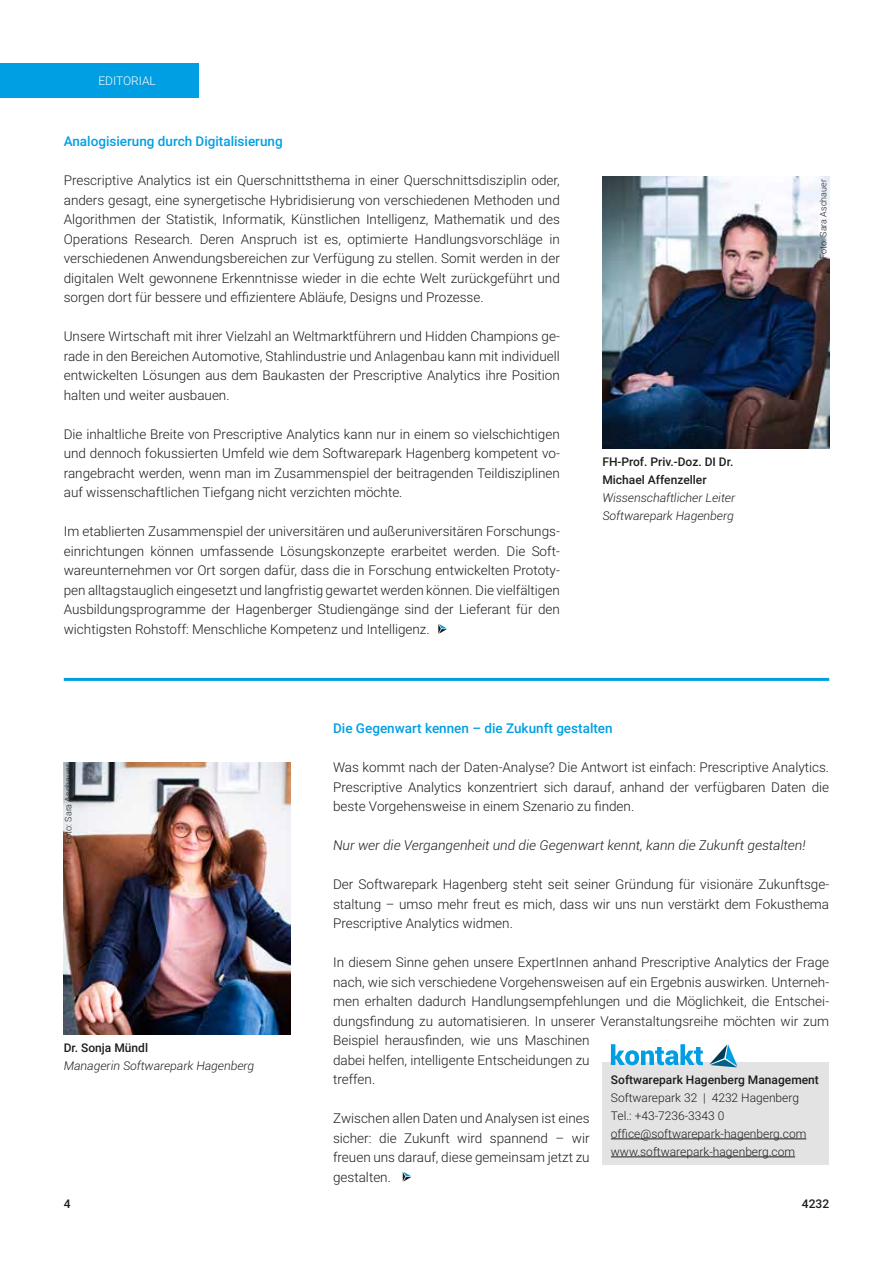
<style>
.page{position:relative;width:893px;height:1263px;background:#fff}
.page>*{position:absolute;margin:0;border:0;box-sizing:border-box;transform-origin:0 0}
.t1{font:300 13.5px/19.5px "Roboto";color:#1d1d1b;text-align:justify}
.t2{font:500 13.5px "Roboto";color:#009fe3}
.t3{font:italic 300 13.5px "Roboto";color:#1d1d1b}
.t4{font:300 12px/18px "Roboto";color:#1d1d1b}
.t5{font:500 12px/18px "Roboto";color:#1d1d1b}
.t6{font:italic 300 12px/18px "Roboto";color:#1d1d1b}
.t7{font:300 12px "Roboto";color:#fff}
.t8{font:300 9px "Roboto";color:#1d1d1b}
</style>
<div class="page">
<div style="left:0;top:64px;width:198px;height:34px;background:#009fe3"></div>
<svg style="left:403px;top:1172px;width:8px;height:9px"></svg>
<svg style="left:438px;top:624px;width:9px;height:10px"></svg>
<hr style="left:64px;top:678px;width:765px;height:3px;background:#009fe3">
<img style="left:602px;top:176px;width:227px;height:273px">
<img style="left:64px;top:762px;width:227px;height:272px">
<div style="left:602px;top:1062px;width:227px;height:102px;background:#e3e3e3"></div>
<hr style="left:611px;top:1138px;width:195px;height:1px;background:#1d1d1b">
<hr style="left:611px;top:1156px;width:184px;height:1px;background:#1d1d1b">
<svg style="left:611px;top:1044px;width:92px;height:21px"></svg>
<svg style="left:709px;top:1044px;width:28px;height:23px"></svg>
<p class="t7" style="left:98px;top:73px;width:59px">EDITORIAL</p>
<p class="t2" style="left:64px;top:132px;width:220px">Analogisierung durch Digitalisierung</p>
<p class="t1" style="left:64px;top:170px;width:498px">Prescriptive Analytics ist ein Querschnittsthema in einer Querschnittsdisziplin oder, anders gesagt, eine synergetische Hybridisierung von verschiedenen Methoden und Algorithmen der Statistik, Informatik, Künstlichen Intelligenz, Mathematik und des Operations Research. Deren Anspruch ist es, optimierte Handlungsvorschläge in verschiedenen Anwendungsbereichen zur Verfügung zu stellen. Somit werden in der digitalen Welt gewonnene Erkenntnisse wieder in die echte Welt zurückgeführt und sorgen dort für bessere und effizientere Abläufe, Designs und Prozesse.</p>
<p class="t1" style="left:64px;top:326px;width:498px">Unsere Wirtschaft mit ihrer Vielzahl an Weltmarktführern und Hidden Champions ge&shy;rade in den Bereichen Automotive, Stahlindustrie und Anlagenbau kann mit individuell entwickelten Lösungen aus dem Baukasten der Prescriptive Analytics ihre Position halten und weiter ausbauen.</p>
<p class="t1" style="left:64px;top:424px;width:498px">Die inhaltliche Breite von Prescriptive Analytics kann nur in einem so vielschichtigen und dennoch fokussierten Umfeld wie dem Softwarepark Hagenberg kompetent vo&shy;rangebracht werden, wenn man im Zusammenspiel der beitragenden Teildisziplinen auf wissenschaftlichen Tiefgang nicht verzichten möchte.</p>
<p class="t1" style="left:64px;top:521px;width:498px">Im etablierten Zusammenspiel der universitären und außeruniversitären Forschungs&shy;einrichtungen können umfassende Lösungskonzepte erarbeitet werden. Die Soft&shy;wareunternehmen vor Ort sorgen dafür, dass die in Forschung entwickelten Prototy&shy;pen alltagstauglich eingesetzt und langfristig gewartet werden können. Die vielfältigen Ausbildungsprogramme der Hagenberger Studiengänge sind der Lieferant für den wichtigsten Rohstoff: Menschliche Kompetenz und Intelligenz.</p>
<p class="t5" style="left:602px;top:452px;width:132px">FH-Prof. Priv.-Doz. DI Dr.<br>Michael Affenzeller</p>
<p class="t6" style="left:602px;top:488px;width:134px">Wissenschaftlicher Leiter<br>Softwarepark Hagenberg</p>
<p class="t8" style="left:817px;top:259px;width:81px;rotate:-90deg">Foto: Sara Aschauer</p>
<p class="t8" style="left:62px;top:843px;width:81px;rotate:-90deg">Foto: Sara Aschauer</p>
<p class="t5" style="left:64px;top:1038px;width:86px">Dr. Sonja Mündl</p>
<p class="t6" style="left:64px;top:1056px;width:192px">Managerin Softwarepark Hagenberg</p>
<p class="t2" style="left:333px;top:719px;width:281px">Die Gegenwart kennen – die Zukunft gestalten</p>
<p class="t1" style="left:333px;top:757px;width:498px;text-align:left">Was kommt nach der Daten-Analyse? Die Antwort ist einfach: Prescriptive Analytics.<br>Prescriptive Analytics konzentriert sich darauf, anhand der verfügbaren Daten die beste Vorgehensweise in einem Szenario zu finden.</p>
<p class="t3" style="left:333px;top:836px;width:474px">Nur wer die Vergangenheit und die Gegenwart kennt, kann die Zukunft gestalten!</p>
<p class="t1" style="left:333px;top:874px;width:498px">Der Softwarepark Hagenberg steht seit seiner Gründung für visionäre Zukunftsge&shy;staltung – umso mehr freut es mich, dass wir uns nun verstärkt dem Fokusthema Prescriptive Analytics widmen.</p>
<p class="t1" style="left:333px;top:952px;width:498px;text-align:left">In diesem Sinne gehen unsere ExpertInnen anhand Prescriptive Analytics der Frage nach, wie sich verschiedene Vorgehensweisen auf ein Ergebnis auswirken. Unterneh&shy;men erhalten dadurch Handlungsempfehlungen und die Möglichkeit, die Entschei&shy;dungsfindung zu automatisieren. In unserer Veranstaltungsreihe möchten wir zum Beispiel herausfinden, wie uns Maschinen<br>dabei helfen, intelligente Entscheidungen zu<br>treffen.</p>
<p class="t1" style="left:333px;top:1108px;width:258px">Zwischen allen Daten und Analysen ist eines sicher: die Zukunft wird spannend – wir freuen uns darauf, diese gemeinsam jetzt zu gestalten.</p>
<p class="t5" style="left:611px;top:1070px;width:209px">Softwarepark Hagenberg Management</p>
<p class="t4" style="left:611px;top:1088px;width:197px">Softwarepark 32 | 4232 Hagenberg<br>Tel. : +43-7236-3343 0 office@softwarepark-hagenberg.com www. softwarepark-hagenberg.com</p>
<p class="t5" style="left:64px;top:1194px;width:8px">4</p>
<p class="t5" style="left:802px;top:1194px;width:29px">4232</p>
</div>
